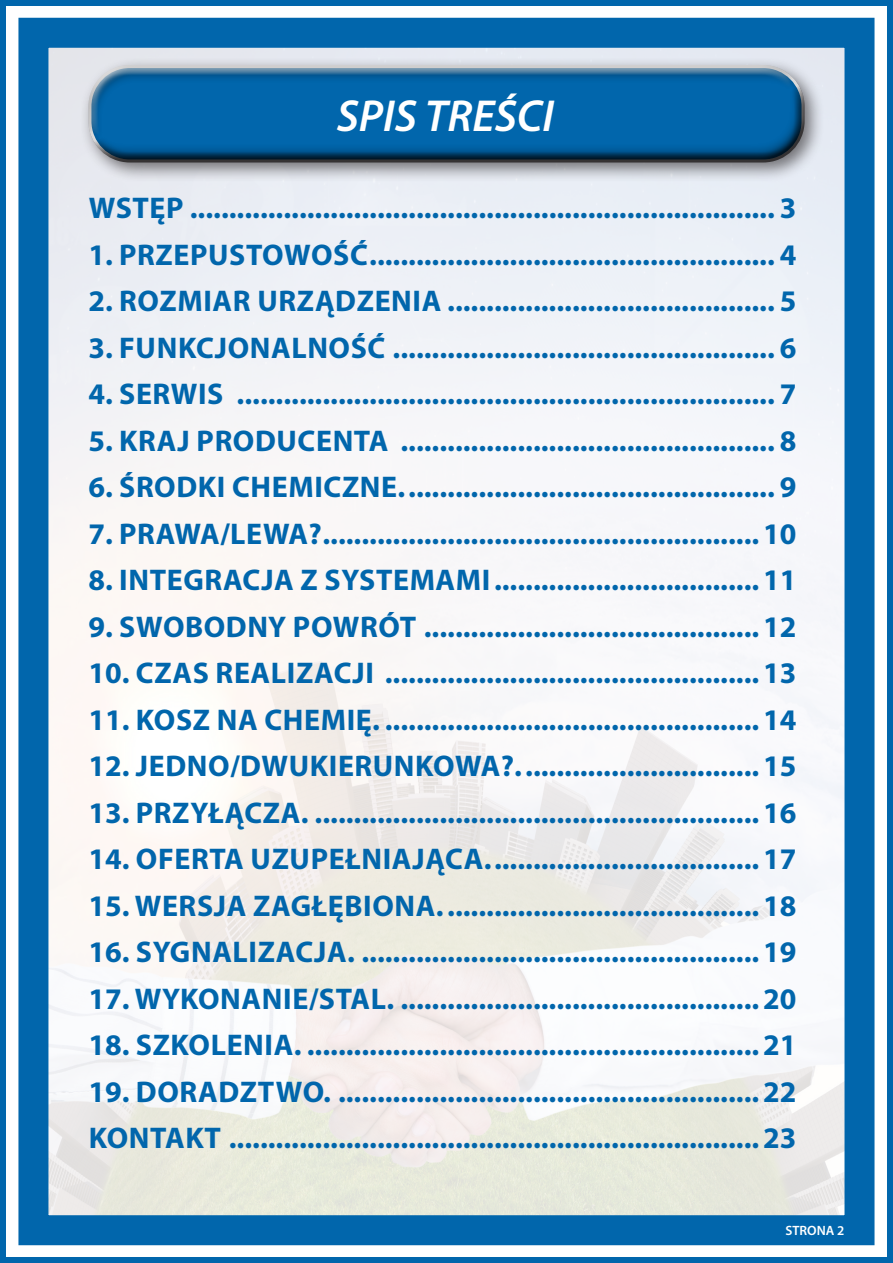
<style>
.page{position:relative;width:893px;height:1263px;background:#fff}
.page>*{position:absolute;margin:0;border:0;box-sizing:border-box;transform-origin:0 0}
.t1{font:italic 600 45px "Myriad Pro";color:#fff}
.spis_treści{font:700 30px "Myriad Pro";letter-spacing:.02em;color:#0166ac}
.t2{font:600 13.5px "Myriad Pro";color:#fff}
</style>
<div class="page">
<img style="left:49px;top:49px;width:794px;height:1165px">
<div style="left:0;top:0;width:893px;height:1263px;border:6px solid #0166ac"></div>
<div style="left:18px;top:18px;width:856px;height:1227px;border:30px solid #0166ac"></div>
<div style="left:80px;top:57px;width:745px;height:126px;background:#231f20;opacity:.59"></div>
<div style="left:88px;top:64px;width:717px;height:75px;background:#fff;opacity:.75"></div>
<div style="left:88px;top:77px;width:717px;height:88px;background:#231f20;opacity:.75"></div>
<h1 class="t1" style="left:337px;top:87px;width:219px">SPIS TREŚCI</h1>
<p class="spis_treści" style="left:89px;top:188px;width:709px">WSTĘP ........................................................................... 3</p>
<p class="spis_treści" style="left:88px;top:235px;width:710px">1. PRZEPUSTOWOŚĆ.................................................... 4</p>
<p class="spis_treści" style="left:88px;top:281px;width:710px">2. ROZMIAR URZĄDZENIA .......................................... 5</p>
<p class="spis_treści" style="left:88px;top:328px;width:710px">3. FUNKCJONALNOŚĆ ................................................. 6</p>
<p class="spis_treści" style="left:88px;top:374px;width:710px">4. SERWIS ..................................................................... 7</p>
<p class="spis_treści" style="left:88px;top:421px;width:710px">5. KRAJ PRODUCENTA ................................................ 8</p>
<p class="spis_treści" style="left:88px;top:467px;width:710px">6. ŚRODKI CHEMICZNE................................................ 9</p>
<p class="spis_treści" style="left:88px;top:514px;width:710px">7. PRAWA/LEWA?........................................................10</p>
<p class="spis_treści" style="left:88px;top:560px;width:710px">8. INTEGRACJA Z SYSTEMAMI..................................11</p>
<p class="spis_treści" style="left:88px;top:607px;width:710px">9. SWOBODNY POWRÓT ...........................................12</p>
<p class="spis_treści" style="left:88px;top:653px;width:710px">10. CZAS REALIZACJI ................................................13</p>
<p class="spis_treści" style="left:88px;top:700px;width:710px">11. KOSZ NA CHEMIĘ. ................................................14</p>
<p class="spis_treści" style="left:88px;top:746px;width:710px">12. JEDNO/DWUKIERUNKOWA?...............................15</p>
<p class="spis_treści" style="left:88px;top:793px;width:710px">13. PRZYŁĄCZA. .........................................................16</p>
<p class="spis_treści" style="left:88px;top:839px;width:710px">14. OFERTA UZUPEŁNIAJĄCA...................................17</p>
<p class="spis_treści" style="left:88px;top:886px;width:710px">15. WERSJA ZAGŁĘBIONA.........................................18</p>
<p class="spis_treści" style="left:88px;top:932px;width:710px">16. SYGNALIZACJA. ...................................................19</p>
<p class="spis_treści" style="left:88px;top:979px;width:710px">17. WYKONANIE/STAL. ..............................................20</p>
<p class="spis_treści" style="left:88px;top:1025px;width:710px">18. SZKOLENIA. ..........................................................21</p>
<p class="spis_treści" style="left:88px;top:1072px;width:710px">19. DORADZTWO. ......................................................22</p>
<p class="spis_treści" style="left:89px;top:1118px;width:709px">KONTAKT ....................................................................23</p>
<p class="t2" style="left:785px;top:1222px;width:61px">STRONA 2</p>
</div>
